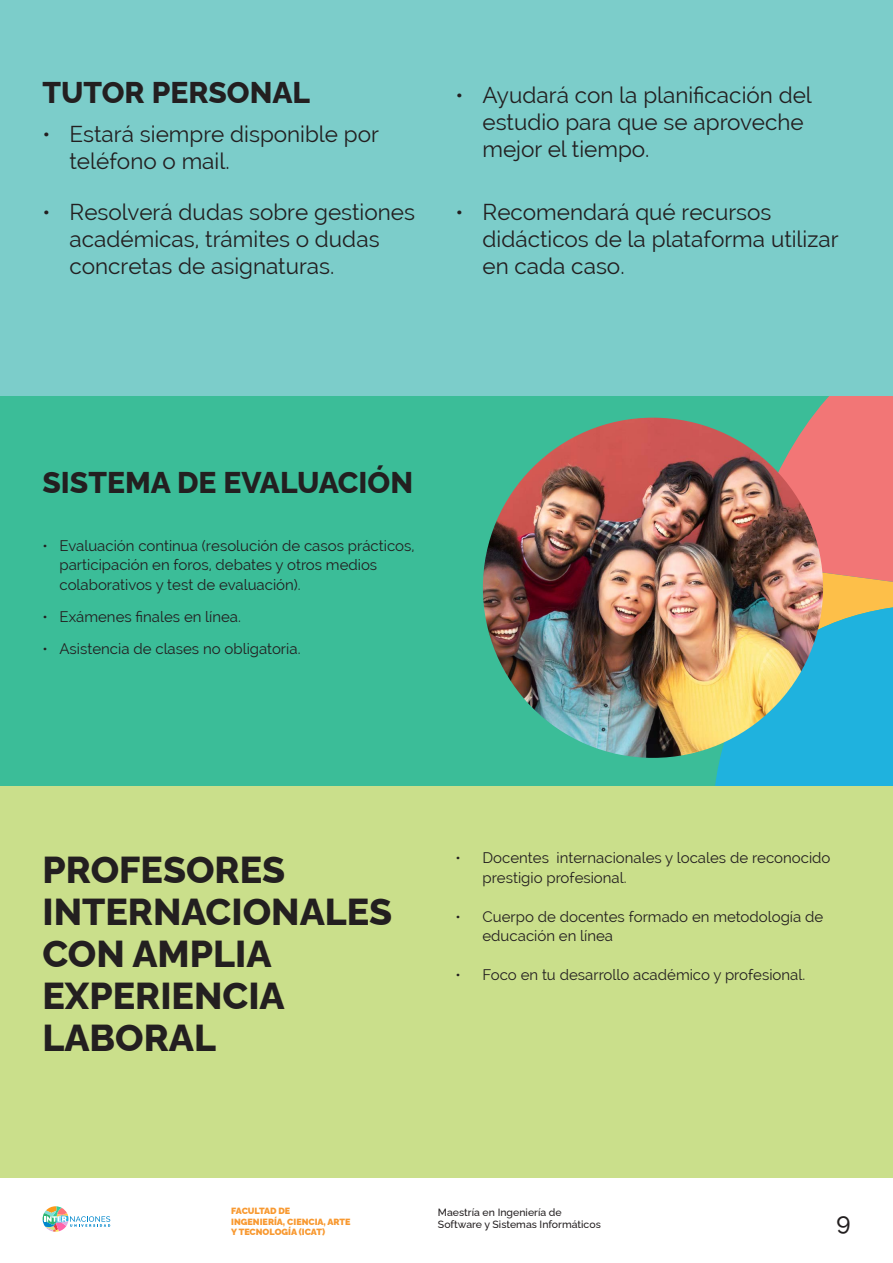
<style>
.page{position:relative;width:893px;height:1263px;background:#fff}
.page>*{position:absolute;margin:0;border:0;box-sizing:border-box;transform-origin:0 0}
.Titular_Heavy_20_pt{font:800 37.5px/42px "Raleway";color:#231f20}
.Titular_Heavy_20_pt-2{font:800 30px "Raleway";color:#231f20}
.t1{font:500 24px "Raleway";color:#231f20}
.t2{font:22.5px/27px "Raleway";color:#231f20}
.t3{font:15px/19.5px "Raleway";color:#231f20}
.t4{font:500 10.5px/12.6px "Raleway";color:#231f20}
.t5{font:900 9px/10.5px "Raleway";color:#f89931}
</style>
<div class="page">
<svg style="left:43px;top:1206px;width:67px;height:26px"></svg>
<div style="left:0;top:785px;width:893px;height:393px;background:#cadf8b"></div>
<div style="left:0;top:395px;width:893px;height:390px;background:#3bbd98"></div>
<svg style="left:712px;top:395px;width:181px;height:390px;background:#7b9ea7"></svg>
<div style="left:0;top:0;width:893px;height:395px;background:#7ccdca"></div>
<img style="left:483px;top:418px;width:340px;height:340px;border-radius:170px">
<p class="Titular_Heavy_20_pt-2" style="left:43px;top:68px;width:269px">TUTOR PERSONAL</p>
<p class="t2" style="left:70px;top:120px;width:311px;text-indent:-27px">• Estará siempre disponible por teléfono o mail.</p>
<p class="t2" style="left:70px;top:198px;width:347px;text-indent:-27px">• Resolverá dudas sobre gestiones académicas, trámites o dudas concretas de asignaturas.</p>
<p class="t2" style="left:482px;top:81px;width:331px;text-indent:-27px">• Ayudará con la planificación del estudio para que se aproveche mejor el tiempo.</p>
<p class="t2" style="left:482px;top:198px;width:358px;text-indent:-27px">• Recomendará qué recursos didácticos de la plataforma utilizar en cada caso.</p>
<p class="Titular_Heavy_20_pt-2" style="left:43px;top:458px;width:372px">SISTEMA DE EVALUACIÓN</p>
<p class="t3" style="left:60px;top:535px;width:356px;text-indent:-17px">• Evaluación continua (resolución de casos prácticos, participación en foros, debates y otros medios colaborativos y test de evaluación).</p>
<p class="t3" style="left:43px;top:607px;width:200px">• Exámenes finales en línea.</p>
<p class="t3" style="left:43px;top:639px;width:259px">• Asistencia de clases no obligatoria.</p>
<p class="Titular_Heavy_20_pt" style="left:43px;top:844px;width:351px">PROFESORES<br>INTERNACIONALES<br>CON AMPLIA<br>EXPERIENCIA<br>LABORAL</p>
<p class="t3" style="left:482px;top:848px;width:350px;text-indent:-27px">• Docentes internacionales y locales de reconocido prestigio profesional.</p>
<p class="t3" style="left:482px;top:907px;width:342px;text-indent:-27px">• Cuerpo de docentes formado en metodología de educación en línea</p>
<p class="t3" style="left:455px;top:965px;width:351px">• Foco en tu desarrollo académico y profesional.</p>
<p class="t5" style="left:231px;top:1205px;width:121px">FACULTAD DE<br>INGENIERÍA, CIENCIA, ARTE<br>Y TECNOLOGÍA (ICAT)</p>
<p class="t4" style="left:438px;top:1204px;width:164px">Maestría en Ingeniería de<br>Software y Sistemas Informáticos</p>
<h3 class="t1" style="left:836px;top:1202px;width:16px">9</h3>
</div>
